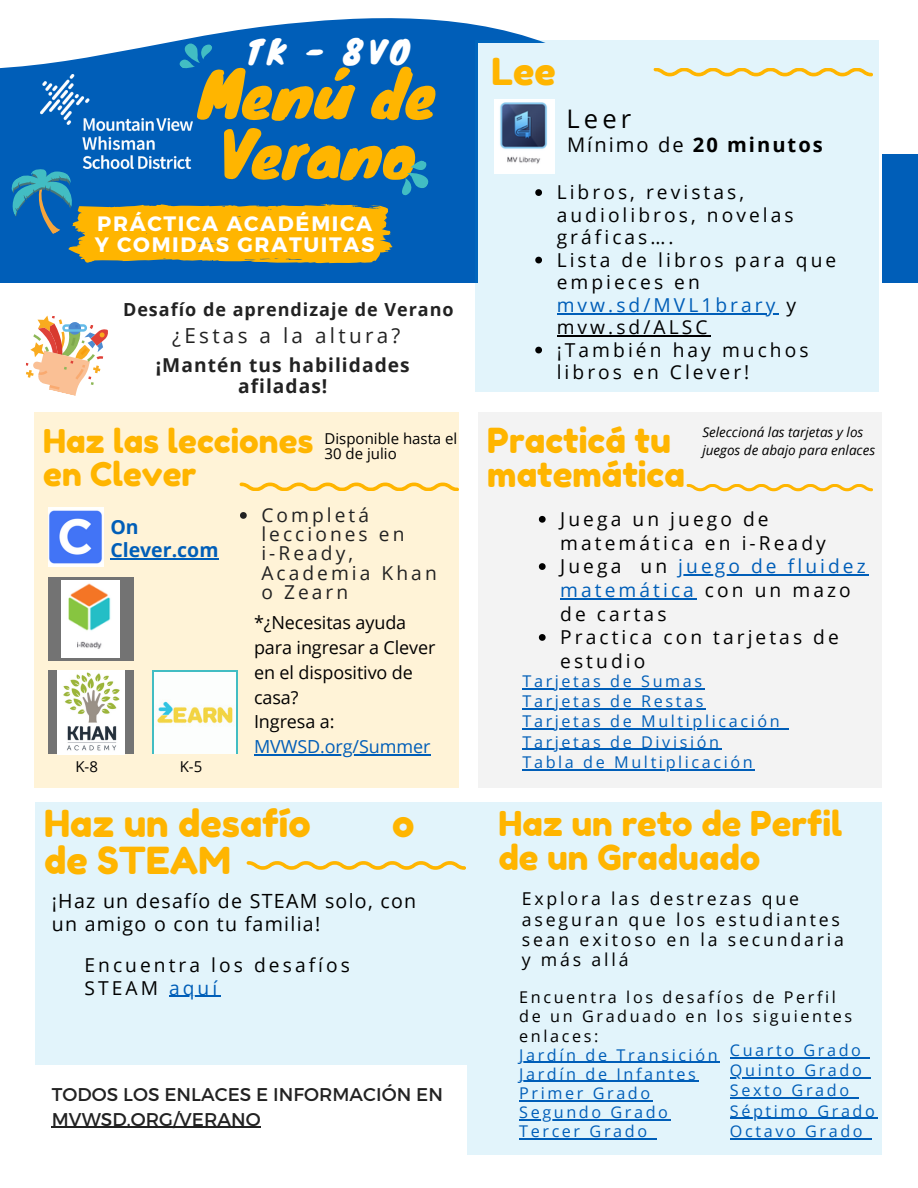
<style>
.page{position:relative;width:918px;height:1188px;background:#fff}
.page>*{position:absolute;margin:0;border:0;box-sizing:border-box;transform-origin:0 0}
.t1{font:63px/59.7px "Knewave";color:#ffb500;text-align:center}
.t2{font:37.2px/37.2px "Fredoka One";color:#ffb500}
.t3{font:34.5px/33.8px "Fredoka One";color:#ffb500}
.t4{font:34.2px/33.8px "Fredoka One";color:#ffb500}
.t5{font:32.7px/32.7px "Fredoka One";color:#ffb500}
.t6{font:31.2px "Knewave";color:#fff}
.t7{font:25.65px "Open Sans";color:#000}
.t8{font:700 20.85px/21.6px "Montserrat";letter-spacing:.08em;color:#fff}
.t9{font:20.7px "Open Sans";letter-spacing:.16em;color:#222}
.t10{font:700 20.1px "Open Sans";letter-spacing:.1em;color:#000}
.t11{font:19.65px/22.5px "Open Sans";letter-spacing:.065em;color:#000}
.t12{font:700 19.5px "Open Sans";color:#005eb8}
.t13{font:19.2px/22.5px "Open Sans";letter-spacing:.16em;color:#000}
.t14{font:19.2px/19.2px "Open Sans";letter-spacing:.16em;color:#222}
.t15{font:700 19.2px/21.3px "Open Sans";letter-spacing:.055em;color:#222;text-align:center}
.t16{font:18.45px/24.8px "Montserrat";letter-spacing:.005em;color:#222}
.t17{font:18px/24.8px "Open Sans";letter-spacing:-.005em;color:#000}
.t18{font:700 18px "Open Sans";letter-spacing:.055em;color:#222}
.t19{font:18px/24.8px "Open Sans";letter-spacing:-.005em;color:#005eb8}
.t20{font:17.7px/20.2px "Open Sans";letter-spacing:.16em;color:#000}
.t21{font:16.2px "Open Sans";letter-spacing:.16em;color:#005eb8}
.t22{font:16.2px/19.2px "Open Sans";letter-spacing:.16em;color:#000}
.t23{font:15px "Open Sans";color:#000}
.t24{font:italic 13.5px/18px "Open Sans";color:#000}
.s1{font-weight:400}
.s2{color:#000}
.s3{color:#005eb8}
</style>
<div class="page">
<div style="left:0;top:154px;width:918px;height:129px;background:#005eb8"></div>
<svg style="left:0;top:18px;width:537px;height:136px;fill:#005eb8"></svg>
<div style="left:475px;top:40px;width:403px;height:352px;background:#e2f4fb"></div>
<svg style="left:654px;top:68px;width:219px;height:8px"></svg>
<div style="left:34px;top:412px;width:425px;height:376px;background:#fff3d7"></div>
<svg style="left:240px;top:483px;width:219px;height:8px"></svg>
<svg style="left:176px;top:40px;width:39px;height:34px"></svg>
<svg style="left:402px;top:160px;width:27px;height:36px"></svg>
<svg style="left:26px;top:315px;width:82px;height:81px"></svg>
<svg style="left:152px;top:670px;width:85px;height:84px"></svg>
<div style="left:48px;top:670px;width:86px;height:84px;background:#737373"></div>
<img style="left:40px;top:74px;width:152px;height:82px">
<svg style="left:11px;top:156px;width:381px;height:107px"></svg>
<img style="left:48px;top:507px;width:55px;height:60px">
<img style="left:154px;top:672px;width:81px;height:81px">
<img style="left:58px;top:670px;width:66px;height:85px">
<svg style="left:535px;top:189px;width:7px;height:7px"></svg>
<svg style="left:535px;top:257px;width:7px;height:6px"></svg>
<hr style="left:557px;top:313px;width:144px;height:1px;background:#005eb8">
<svg style="left:701px;top:313px;width:29px;height:1px"></svg>
<hr style="left:730px;top:313px;width:49px;height:1px;background:#005eb8">
<hr style="left:557px;top:335px;width:154px;height:2px;background:#000">
<svg style="left:535px;top:347px;width:7px;height:6px"></svg>
<div style="left:48px;top:577px;width:86px;height:83px;background:#737373"></div>
<img style="left:61px;top:580px;width:59px;height:78px">
<div style="left:478px;top:412px;width:404px;height:376px;background:#f3f3f3"></div>
<svg style="left:687px;top:484px;width:186px;height:7px"></svg>
<div style="left:35px;top:802px;width:847px;height:353px;background:#e2f4fb"></div>
<svg style="left:247px;top:861px;width:219px;height:9px"></svg>
<img style="left:495px;top:100px;width:59px;height:74px">
<div style="left:35px;top:1065px;width:432px;height:106px;background:#fff"></div>
<hr style="left:52px;top:1127px;width:209px;height:1px;background:#222">
<svg style="left:240px;top:512px;width:7px;height:7px"></svg>
<hr style="left:110px;top:558px;width:108px;height:1px;background:#005eb8">
<hr style="left:254px;top:754px;width:176px;height:1px;background:#005eb8">
<svg style="left:539px;top:516px;width:7px;height:7px"></svg>
<svg style="left:539px;top:563px;width:7px;height:7px"></svg>
<hr style="left:678px;top:574px;width:191px;height:2px;background:#005eb8">
<hr style="left:560px;top:598px;width:137px;height:1px;background:#005eb8">
<svg style="left:539px;top:634px;width:7px;height:7px"></svg>
<hr style="left:523px;top:688px;width:182px;height:1px;background:#005eb8">
<hr style="left:523px;top:708px;width:183px;height:1px;background:#005eb8">
<hr style="left:523px;top:729px;width:259px;height:1px;background:#005eb8">
<hr style="left:523px;top:749px;width:199px;height:1px;background:#005eb8">
<hr style="left:523px;top:769px;width:232px;height:1px;background:#005eb8">
<hr style="left:169px;top:996px;width:51px;height:1px;background:#005eb8">
<hr style="left:730px;top:1057px;width:134px;height:1px;background:#005eb8">
<hr style="left:730px;top:1077px;width:134px;height:1px;background:#005eb8">
<hr style="left:730px;top:1097px;width:122px;height:2px;background:#005eb8">
<svg style="left:852px;top:1097px;width:6px;height:2px"></svg>
<hr style="left:730px;top:1118px;width:147px;height:1px;background:#005eb8">
<hr style="left:730px;top:1138px;width:135px;height:1px;background:#005eb8">
<hr style="left:519px;top:1062px;width:201px;height:1px;background:#005eb8">
<hr style="left:519px;top:1081px;width:180px;height:1px;background:#005eb8">
<hr style="left:519px;top:1100px;width:134px;height:1px;background:#005eb8">
<hr style="left:519px;top:1119px;width:152px;height:1px;background:#005eb8">
<hr style="left:519px;top:1138px;width:131px;height:1px;background:#005eb8">
<p class="t6" style="left:246px;top:27px;width:164px">TK - 8VO</p>
<p class="t1" style="left:199px;top:62px;width:239px">Menú de<br>Verano</p>
<p class="t2" style="left:491px;top:53px;width:66px">Lee</p>
<p class="t7" style="left:567px;top:101px;width:66px">Leer</p>
<p class="t10" style="left:567px;top:131px;width:257px"><span class="s1">Mínimo de</span> 20 minutos</p>
<p class="t8" style="left:95px;top:211px;width:281px">PRÁCTICA ACADÉMICA<br>Y COMIDAS GRATUITAS</p>
<p class="t18" style="left:123px;top:297px;width:332px">Desafío de aprendizaje de Verano</p>
<p class="t9" style="left:172px;top:321px;width:230px">¿Estas a la altura?</p>
<p class="t15" style="left:156px;top:354px;width:256px">¡Mantén tus habilidades afiladas!</p>
<p class="t5" style="left:43px;top:425px;width:272px">Haz las lecciones en Clever</p>
<p class="t23" style="left:325px;top:428px;width:134px">Disponible hasta el</p>
<p class="t23" style="left:325px;top:443px;width:74px">30 de julio</p>
<p class="t12" style="left:110px;top:514px;width:30px">On</p>
<p class="t12" style="left:110px;top:536px;width:110px">Clever.com</p>
<p class="t23" style="left:75px;top:756px;width:24px">K-8</p>
<p class="t23" style="left:180px;top:756px;width:24px">K-5</p>
<p class="t14" style="left:261px;top:505px;width:177px">Completá lecciones en i-Ready,<br>Academia Khan o Zearn</p>
<p class="t17" style="left:254px;top:610px;width:183px">*¿Necesitas ayuda para ingresar a Clever en el dispositivo de casa?</p>
<p class="t19" style="left:254px;top:709px;width:178px"><span class="s2">Ingresa a:<br></span>MVWSD.org/Summer</p>
<p class="t2" style="left:44px;top:805px;width:268px">Haz un desafío de STEAM</p>
<p class="t2" style="left:392px;top:805px;width:24px">o</p>
<p class="t11" style="left:52px;top:889px;width:366px">¡Haz un desafío de STEAM solo, con un amigo o con tu familia!</p>
<p class="t13" style="left:84px;top:953px;width:267px">Encuentra los desafíos<br>STEAM <span class="s3">aquí</span></p>
<p class="t16" style="left:52px;top:1081px;width:393px">TODOS LOS ENLACES E INFORMACIÓN EN<br>MVWSD.ORG/VERANO</p>
<p class="t13" style="left:557px;top:181px;width:239px">Libros, revistas, audiolibros, novelas gráficas….</p>
<p class="t13" style="left:557px;top:248px;width:281px">Lista de libros para que empieces en <span class="s3">mvw.sd/MVL1brary</span> y mvw.sd/ALSC</p>
<p class="t13" style="left:557px;top:338px;width:253px">¡También hay muchos libros en Clever!</p>
<p class="t3" style="left:487px;top:424px;width:199px">Practicá tu matemática</p>
<p class="t24" style="left:702px;top:423px;width:174px">Seleccioná las tarjetas y los juegos de abajo para enlaces</p>
<p class="t13" style="left:560px;top:507px;width:267px;line-height:23.7px">Juega un juego de matemática en i-Ready</p>
<p class="t13" style="left:560px;top:554px;width:307px;line-height:23.7px">Juega un <span class="s3">juego de fluidez matemática</span> con un mazo de cartas</p>
<p class="t13" style="left:560px;top:625px;width:280px;line-height:23.7px">Practica con tarjetas de estudio</p>
<p class="t21" style="left:523px;top:670px;width:181px">Tarjetas de Sumas</p>
<p class="t21" style="left:523px;top:690px;width:182px">Tarjetas de Restas</p>
<p class="t21" style="left:523px;top:710px;width:259px">Tarjetas de Multiplicación</p>
<p class="t21" style="left:523px;top:730px;width:198px">Tarjetas de División</p>
<p class="t21" style="left:523px;top:751px;width:232px">Tabla de Multiplicación</p>
<p class="t4" style="left:498px;top:807px;width:345px">Haz un reto de Perfil de un Graduado</p>
<p class="t20" style="left:522px;top:888px;width:324px">Explora las destrezas que aseguran que los estudiantes sean exitoso en la secundaria y más allá</p>
<p class="t22" style="left:519px;top:987px;width:335px">Encuentra los desafíos de Perfil de un Graduado en los siguientes enlaces:</p>
<p class="t21" style="left:519px;top:1043px;width:200px">Jardín de Transición</p>
<p class="t21" style="left:519px;top:1062px;width:178px">Jardín de Infantes</p>
<p class="t21" style="left:519px;top:1082px;width:133px">Primer Grado</p>
<p class="t21" style="left:519px;top:1101px;width:150px">Segundo Grado</p>
<p class="t21" style="left:519px;top:1120px;width:129px">Tercer Grado</p>
<p class="t21" style="left:730px;top:1039px;width:133px">Cuarto Grado</p>
<p class="t21" style="left:730px;top:1059px;width:133px">Quinto Grado</p>
<p class="t21" style="left:730px;top:1079px;width:121px">Sexto Grado</p>
<p class="t21" style="left:730px;top:1099px;width:146px">Séptimo Grado</p>
<p class="t21" style="left:730px;top:1120px;width:134px">Octavo Grado</p>
</div>
